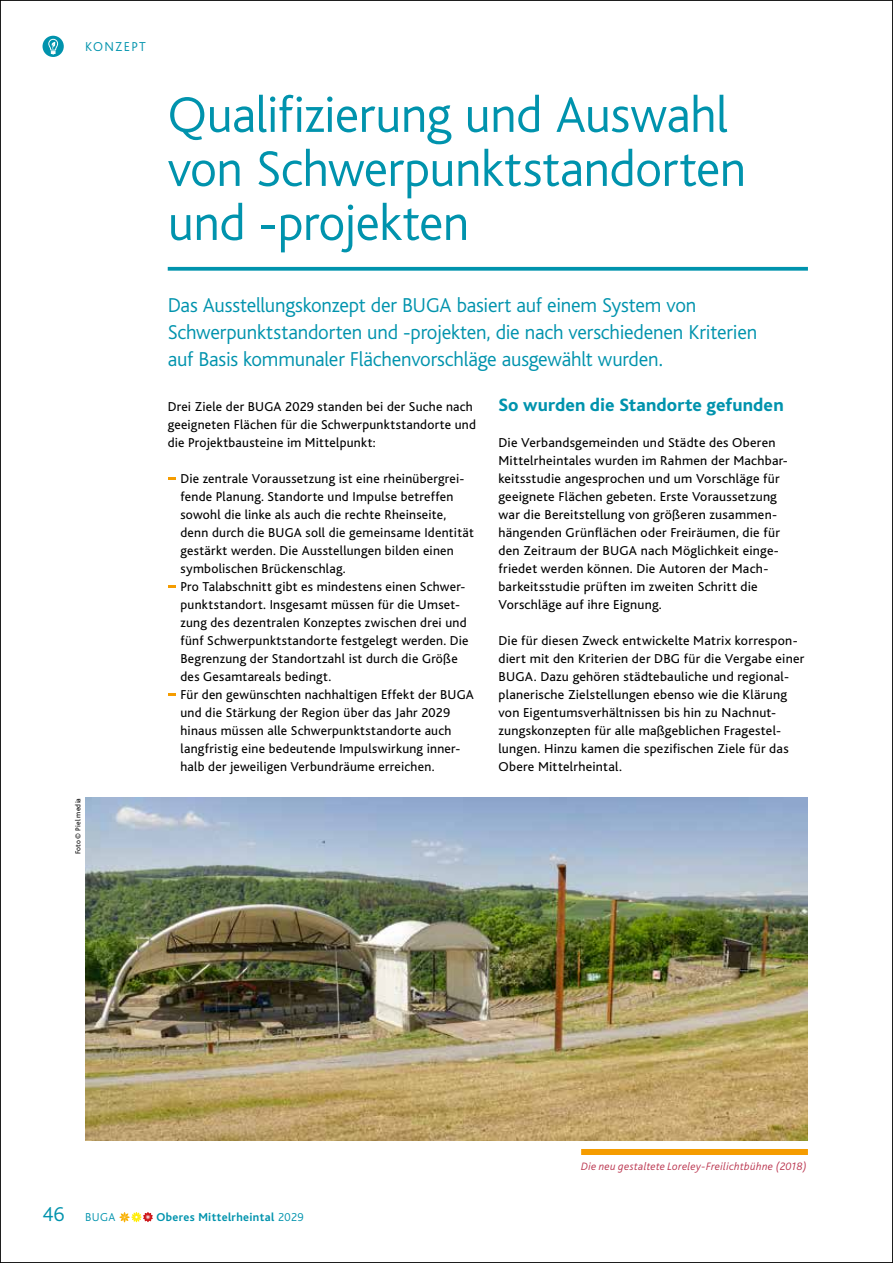
<style>
.page{position:relative;width:893px;height:1263px;background:#fff}
.page>*{position:absolute;margin:0;border:0;box-sizing:border-box;transform-origin:0 0}
.t1{font:300 52.5px/54px "Bliss";letter-spacing:-.01em;color:#0093ad}
.t2{font:300 21px/27px "Bliss";letter-spacing:-.01em;color:#0093ad}
.t3{font:800 18.75px "Bliss";letter-spacing:.01em;color:#0093ad}
.t4{font:13.5px/18px "Bliss";letter-spacing:.02em;color:#000}
.t5{font:300 13.5px "Bliss";letter-spacing:.095em;color:#0093ad}
.t6{font:700 12px "Bliss";letter-spacing:.03em;color:#0093ad}
.t7{font:300 12px "Bliss";color:#0093ad}
.t8{font:italic 300 11.25px "Bliss";letter-spacing:.03em;color:#ba344e}
.t9{font:7.5px "Bliss";letter-spacing:.025em;color:#000}
.s1{font-size:21px}
.s2{font-weight:300}
</style>
<div class="page">
<svg style="left:168px;top:477px;width:7px;height:3px"></svg>
<svg style="left:168px;top:585px;width:7px;height:3px"></svg>
<svg style="left:168px;top:693px;width:7px;height:3px"></svg>
<img style="left:85px;top:798px;width:723px;height:342px">
<div style="left:581px;top:1149px;width:227px;height:6px;background:#f59c00"></div>
<svg style="left:168px;top:267px;width:640px;height:4px;background:#159cb3"></svg>
<svg style="left:119px;top:1212px;width:34px;height:10px"></svg>
<svg style="left:43px;top:36px;width:21px;height:21px"></svg>
<p class="t5" style="left:85px;top:39px;width:62px">KONZEPT</p>
<p class="t9" style="left:74px;top:854px;width:58px;rotate:-90deg">Foto© Piel media</p>
<h1 class="t1" style="left:168px;top:89px;width:580px">Qualifizierung und Auswahl von Schwerpunktstandorten und -projekten</h1>
<h2 class="t2" style="left:168px;top:292px;width:591px">Das Ausstellungskonzept der BUGA basiert auf einem System von<br>Schwerpunktstandorten und -projekten, die nach verschiedenen Kriterien auf Basis kommunaler Flächenvorschläge ausgewählt wurden.</h2>
<p class="t4" style="left:168px;top:398px;width:310px">Drei Ziele der BUGA 2029 standen bei der Suche nach geeigneten Flächen für die Schwerpunktstandorte und die Projektbausteine im Mittelpunkt:</p>
<p class="t4" style="left:180px;top:470px;width:295px">Die zentrale Voraussetzung ist eine rheinübergrei&shy;fende Planung. Standorte und Impulse betreffen sowohl die linke als auch die rechte Rheinseite, denn durch die BUGA soll die gemeinsame Identität gestärkt werden. Die Ausstellungen bilden einen symbolischen Brückenschlag.<br>Pro Talabschnitt gibt es mindestens einen Schwer&shy;punktstandort. Insgesamt müssen für die Umset&shy;zung des dezentralen Konzeptes zwischen drei und fünf Schwerpunktstandorte festgelegt werden. Die Begrenzung der Standortzahl ist durch die Größe des Gesamtareals bedingt.<br>Für den gewünschten nachhaltigen Effekt der BUGA und die Stärkung der Region über das Jahr 2029 hinaus müssen alle Schwerpunktstandorte auch langfristig eine bedeutende Impulswirkung inner&shy;halb der jeweiligen Verbundräume erreichen.</p>
<h3 class="t3" style="left:498px;top:395px;width:287px">So wurden die Standorte gefunden</h3>
<p class="t4" style="left:498px;top:434px;width:291px">Die Verbandsgemeinden und Städte des Oberen Mittelrheintales wurden im Rahmen der Machbar&shy;keitsstudie angesprochen und um Vorschläge für geeignete Flächen gebeten. Erste Voraussetzung war die Bereitstellung von größeren zusammen&shy;hängenden Grünflächen oder Freiräumen, die für den Zeitraum der BUGA nach Möglichkeit einge&shy;friedet werden können. Die Autoren der Mach&shy;barkeitsstudie prüften im zweiten Schritt die Vorschläge auf ihre Eignung.</p>
<p class="t4" style="left:498px;top:632px;width:307px">Die für diesen Zweck entwickelte Matrix korrespon&shy;diert mit den Kriterien der DBG für die Vergabe einer BUGA. Dazu gehören städtebauliche und regional&shy;planerische Zielstellungen ebenso wie die Klärung von Eigentumsverhältnissen bis hin zu Nachnut&shy;zungskonzepten für alle maßgeblichen Fragestel&shy;lungen. Hinzu kamen die spezifischen Ziele für das Obere Mittelrheintal.</p>
<p class="t8" style="left:581px;top:1160px;width:227px">Die neu gestaltete Loreley-Freilichtbühne (2018)</p>
<p class="t7" style="left:43px;top:1211px;width:74px"><span class="s1">46</span> BUGA</p>
<p class="t6" style="left:157px;top:1211px;width:149px">Oberes Mittelrheintal <span class="s2">2029</span></p>
</div>
